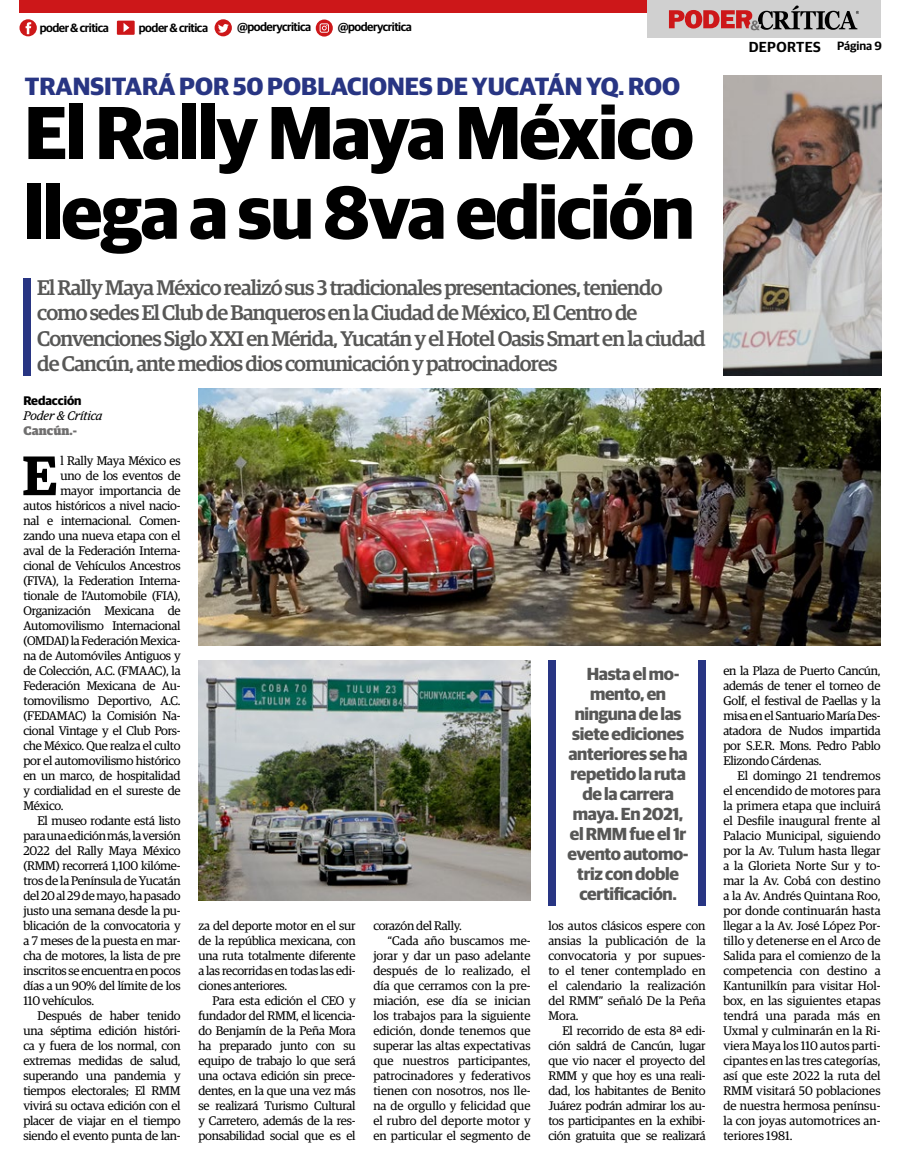
<style>
.page{position:relative;width:904px;height:1152px;background:#fff}
.page>*{position:absolute;margin:0;border:0;box-sizing:border-box;transform-origin:0 0}
.t1{font:700 75px/79.8px "Guardian Sans";letter-spacing:-.02em;color:#000}
.t2{font:600 55.75px "Guardian Egyp";color:#000}
.t3{font:700 25px "Guardian Sans";color:#283583}
.t4{font:500 21.25px/25.5px "Guardian Egyp";letter-spacing:-.04em;color:#575756}
.t5{font:700 17.5px/20px "Guardian Sans";letter-spacing:-.02em;color:#575756;text-align:center}
.t6{font:600 14.5px "Guardian Sans";letter-spacing:.02em;color:#000}
.t7{font:12.5px/15px "Guardian Egyp";letter-spacing:-.02em;color:#000;text-align:justify}
.t8{font:12.5px "Guardian Egyp";color:#000}
.t9{font:italic 12.5px "Guardian Egyp";color:#000}
.t10{font:700 12.5px "Guardian Sans";color:#000}
.t11{font:900 12.5px "Guardian Egyp";color:#706f6f}
.t12{font:600 12px "Guardian Sans";letter-spacing:-.04em;color:#000}
</style>
<div class="page">
<div style="left:647px;top:0;width:234px;height:38px;background:#d0d0d0"></div>
<div style="left:19px;top:0;width:628px;height:13px;background:#cd1719"></div>
<svg style="left:669px;top:6px;width:190px;height:24px"></svg>
<div style="left:23px;top:278px;width:8px;height:97px;background:#283583"></div>
<div style="left:548px;top:660px;width:8px;height:245px;background:#283583"></div>
<div style="left:698px;top:660px;width:7px;height:245px;background:#283583"></div>
<img style="left:723px;top:75px;width:158px;height:300px">
<img style="left:198px;top:389px;width:682px;height:256px">
<img style="left:198px;top:660px;width:332px;height:240px">
<svg style="left:117px;top:21px;width:18px;height:14px"></svg>
<svg style="left:316px;top:19px;width:17px;height:18px"></svg>
<svg style="left:214px;top:19px;width:18px;height:17px"></svg>
<svg style="left:19px;top:19px;width:18px;height:17px"></svg>
<p class="t12" style="left:40px;top:19px;width:71px">poder &amp; critica</p>
<p class="t12" style="left:139px;top:19px;width:71px">poder &amp; critica</p>
<p class="t12" style="left:237px;top:18px;width:76px">@poderycritica</p>
<p class="t12" style="left:338px;top:18px;width:76px">@poderycritica</p>
<h3 class="t3" style="left:25px;top:67px;width:656px">TRANSITARÁ POR 50 POBLACIONES DE YUCATÁN YQ. ROO</h3>
<h1 class="t1" style="left:25px;top:86px;width:671px">El Rally Maya México llega a su 8va edición</h1>
<p class="t4" style="left:37px;top:273px;width:670px">El Rally Maya México realizó sus 3 tradicionales presentaciones, teniendo como sedes El Club de Banqueros en la Ciudad de México, El Centro de Convenciones Siglo XXI en Mérida, Yucatán y el Hotel Oasis Smart en la ciudad de Cancún, ante medios dios comunicación y patrocinadores</p>
<p class="t10" style="left:23px;top:391px;width:60px">Redacción</p>
<p class="t9" style="left:23px;top:407px;width:81px">Poder &amp; Crítica</p>
<p class="t11" style="left:23px;top:421px;width:55px">Cancún.-</p>
<h2 class="t2" style="left:22px;top:434px;width:36px">E</h2>
<p class="t7" style="left:61px;top:452px;width:122px">l Rally Maya México es</p>
<p class="t7" style="left:61px;top:467px;width:122px">uno de los eventos de</p>
<p class="t7" style="left:61px;top:482px;width:122px">mayor importancia de</p>
<p class="t7" style="left:23px;top:497px;width:159px">autos históricos a nivel nacio-</p>
<p class="t7" style="left:23px;top:512px;width:159px">nal e internacional. Comen-</p>
<p class="t7" style="left:23px;top:527px;width:159px">zando una nueva etapa con el</p>
<p class="t7" style="left:23px;top:542px;width:159px">aval de la Federación Interna-</p>
<p class="t7" style="left:23px;top:557px;width:159px">cional de Vehículos Ancestros</p>
<p class="t7" style="left:23px;top:572px;width:159px">(FIVA), la Federation Interna-</p>
<p class="t7" style="left:23px;top:587px;width:159px">tionale de l’Automobile (FIA),</p>
<p class="t7" style="left:23px;top:602px;width:159px">Organización Mexicana de</p>
<p class="t7" style="left:23px;top:617px;width:159px">Automovilismo Internacional</p>
<p class="t7" style="left:23px;top:632px;width:159px">(OMDAI) la Federación Mexica-</p>
<p class="t7" style="left:23px;top:647px;width:159px">na de Automóviles Antiguos y</p>
<p class="t7" style="left:23px;top:662px;width:159px">de Colección, A.C. (FMAAC), la</p>
<p class="t7" style="left:23px;top:677px;width:159px">Federación Mexicana de Au-</p>
<p class="t7" style="left:23px;top:692px;width:159px">tomovilismo Deportivo, A.C.</p>
<p class="t7" style="left:23px;top:707px;width:159px">(FEDAMAC) la Comisión Na-</p>
<p class="t7" style="left:23px;top:722px;width:159px">cional Vintage y el Club Pors-</p>
<p class="t7" style="left:23px;top:737px;width:159px">che México. Que realza el culto</p>
<p class="t7" style="left:23px;top:752px;width:159px">por el automovilismo histórico</p>
<p class="t7" style="left:23px;top:767px;width:159px">en un marco, de hospitalidad</p>
<p class="t7" style="left:23px;top:782px;width:159px">y cordialidad en el sureste de</p>
<p class="t7" style="left:23px;top:797px;width:42px">México.</p>
<p class="t7" style="left:38px;top:812px;width:144px">El museo rodante está listo</p>
<p class="t7" style="left:23px;top:827px;width:159px">para una edición más, la versión</p>
<p class="t7" style="left:23px;top:842px;width:159px">2022 del Rally Maya México</p>
<p class="t7" style="left:23px;top:857px;width:159px">(RMM) recorrerá 1,100 kilóme-</p>
<p class="t7" style="left:23px;top:872px;width:159px">tros de la Península de Yucatán</p>
<p class="t7" style="left:23px;top:887px;width:159px">del 20 al 29 de mayo, ha pasado</p>
<p class="t7" style="left:23px;top:902px;width:159px">justo una semana desde la pu-</p>
<p class="t7" style="left:23px;top:917px;width:159px">blicación de la convocatoria y</p>
<p class="t7" style="left:23px;top:932px;width:159px">a 7 meses de la puesta en mar-</p>
<p class="t7" style="left:23px;top:947px;width:159px">cha de motores, la lista de pre</p>
<p class="t7" style="left:23px;top:962px;width:159px">inscritos se encuentra en pocos</p>
<p class="t7" style="left:23px;top:977px;width:159px">días a un 90% del límite de los</p>
<p class="t7" style="left:23px;top:992px;width:72px">110 vehículos.</p>
<p class="t7" style="left:38px;top:1007px;width:145px">Después de haber tenido</p>
<p class="t7" style="left:23px;top:1022px;width:159px">una séptima edición históri-</p>
<p class="t7" style="left:23px;top:1037px;width:159px">ca y fuera de los normal, con</p>
<p class="t7" style="left:23px;top:1052px;width:159px">extremas medidas de salud,</p>
<p class="t7" style="left:23px;top:1067px;width:159px">superando una pandemia y</p>
<p class="t7" style="left:23px;top:1082px;width:159px">tiempos electorales; El RMM</p>
<p class="t7" style="left:23px;top:1097px;width:159px">vivirá su octava edición con el</p>
<p class="t7" style="left:23px;top:1112px;width:159px">placer de viajar en el tiempo</p>
<p class="t7" style="left:23px;top:1127px;width:159px">siendo el evento punta de lan-</p>
<h3 class="t5" style="left:567px;top:662px;width:123px">Hasta el mo&shy;mento, en ninguna de las siete ediciones anteriores se ha repetido la ruta de la carrera maya. En 2021, el RMM fue el 1r evento automo&shy;triz con doble certificación.</h3>
<p class="t7" style="left:198px;top:917px;width:159px">za del deporte motor en el sur de la república mexicana, con una ruta totalmente diferente a las recorridas en todas las edi&shy;ciones anteriores.</p>
<p class="t7" style="left:198px;top:992px;width:159px;text-indent:14px">Para esta edición el CEO y fundador del RMM, el licencia&shy;do Benjamín de la Peña Mora ha preparado junto con su equipo de trabajo lo que será una octava edición sin prece&shy;dentes, en la que una vez más se realizará Turismo Cultural y Carretero, además de la res&shy;ponsabilidad social que es el</p>
<p class="t7" style="left:373px;top:917px;width:90px">corazón del Rally.</p>
<p class="t8" style="left:387px;top:932px;width:145px">“Cada año buscamos me-</p>
<p class="t8" style="left:373px;top:947px;width:159px">jorar y dar un paso adelante</p>
<p class="t8" style="left:373px;top:962px;width:159px">después de lo realizado, el</p>
<p class="t8" style="left:373px;top:977px;width:159px">día que cerramos con la pre-</p>
<p class="t8" style="left:373px;top:992px;width:159px">miación, ese día se inician</p>
<p class="t8" style="left:373px;top:1007px;width:159px">los trabajos para la siguiente</p>
<p class="t8" style="left:373px;top:1022px;width:159px">edición, donde tenemos que</p>
<p class="t8" style="left:373px;top:1037px;width:159px">superar las altas expectativas</p>
<p class="t8" style="left:373px;top:1052px;width:159px">que nuestros participantes,</p>
<p class="t8" style="left:373px;top:1067px;width:159px">patrocinadores y federativos</p>
<p class="t8" style="left:373px;top:1082px;width:159px">tienen con nosotros, nos lle-</p>
<p class="t8" style="left:373px;top:1097px;width:159px">na de orgullo y felicidad que</p>
<p class="t8" style="left:373px;top:1112px;width:159px">el rubro del deporte motor y</p>
<p class="t8" style="left:373px;top:1127px;width:159px">en particular el segmento de</p>
<p class="t7" style="left:548px;top:917px;width:159px">los autos clásicos espere con ansias la publicación de la convocatoria y por supues&shy;to el tener contemplado en el calendario la realización del RMM” señaló De la Peña Mora.</p>
<p class="t7" style="left:548px;top:1022px;width:159px;text-indent:14px">El recorrido de esta 8ª edi&shy;ción saldrá de Cancún, lugar que vio nacer el proyecto del RMM y que hoy es una reali&shy;dad, los habitantes de Benito Juárez podrán admirar los au&shy;tos participantes en la exhibi&shy;ción gratuita que se realizará</p>
<p class="t6" style="left:748px;top:36px;width:74px">DEPORTES</p>
<p class="t12" style="left:837px;top:37px;width:46px">Página 9</p>
<p class="t7" style="left:723px;top:662px;width:159px">en la Plaza de Puerto Cancún, además de tener el torneo de Golf, el festival de Paellas y la misa en el Santuario María Des&shy;atadora de Nudos impartida por S.E.R. Mons. Pedro Pablo Elizondo Cárdenas.</p>
<p class="t7" style="left:723px;top:767px;width:159px;text-indent:14px">El domingo 21 tendremos el encendido de motores para la primera etapa que incluirá el Desfile inaugural frente al Palacio Municipal, siguiendo por la Av. Tulum hasta llegar a la Glorieta Norte Sur y to&shy;mar la Av. Cobá con destino a la Av. Andrés Quintana Roo, por donde continuarán hasta llegar a la Av. José López Por&shy;tillo y detenerse en el Arco de Salida para el comienzo de la competencia con destino a Kantunilkín para visitar Hol&shy;box, en las siguientes etapas tendrá una parada más en Uxmal y culminarán en la Ri&shy;viera Maya los 110 autos parti&shy;cipantes en las tres categorías, así que este 2022 la ruta del RMM visitará 50 poblaciones de nuestra hermosa penínsu&shy;la con joyas automotrices an&shy;teriores 1981.</p>
</div>
